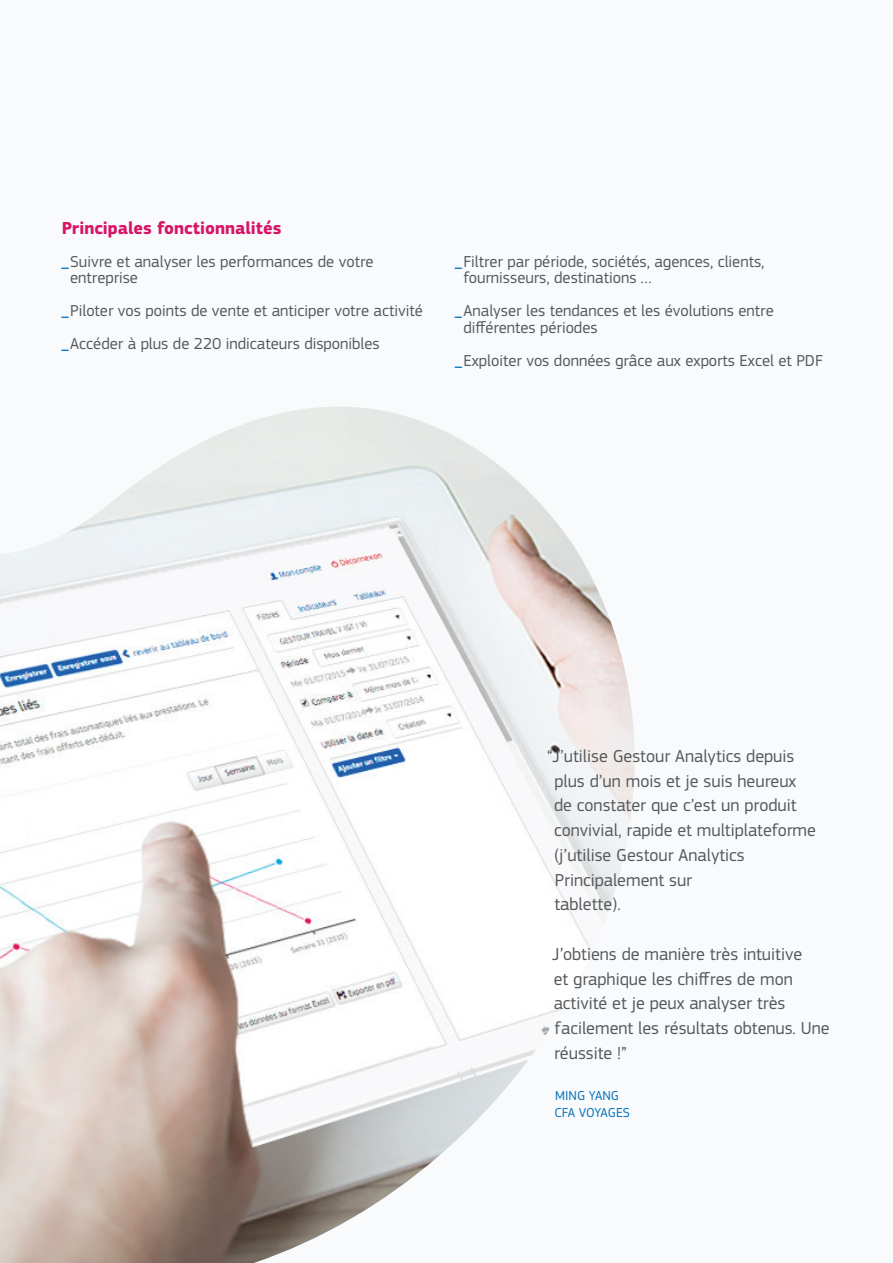
<style>
.page{position:relative;width:893px;height:1263px;background:#fff}
.page>*{position:absolute;margin:0;border:0;box-sizing:border-box;transform-origin:0 0}
.t1{font:18px/24.8px "Amadeus";color:#57585a}
.t2{font:700 18px "Amadeus";color:#d71466}
.t3{font:16.5px/16.5px "Amadeus";color:#57585a}
.t4{font:13.5px/16.5px "Amadeus";color:#0072bc}
.s1{font-weight:700;font-size:13.5px;color:#0072bc}
</style>
<div class="page">
<img style="left:0;top:407px;width:635px;height:856px">
<p class="t2" style="left:62px;top:217px;width:221px">Principales fonctionnalités</p>
<p class="t3" style="left:70px;top:253px;width:305px;text-indent:-9px"><span class="s1">_</span>Suivre et analyser les performances de votre entreprise</p>
<p class="t3" style="left:62px;top:294px;width:363px;line-height:33px"><span class="s1">_</span>Piloter vos points de vente et anticiper votre activité <span class="s1">_</span>Accéder à plus de 220 indicateurs disponibles</p>
<p class="t3" style="left:463px;top:253px;width:302px;text-indent:-9px"><span class="s1">_</span> Filtrer par période, sociétés, agences, clients, fournisseurs, destinations …</p>
<p class="t3" style="left:463px;top:303px;width:312px;text-indent:-9px"><span class="s1">_</span>Analyser les tendances et les évolutions entre différentes périodes</p>
<p class="t3" style="left:455px;top:352px;width:369px"><span class="s1">_</span>Exploiter vos données grâce aux exports Excel et PDF</p>
<p class="t1" style="left:554px;top:744px;width:263px;text-indent:-7px">“J’utilise Gestour Analytics depuis plus d’un mois et je suis heureux de constater que c’est un produit convivial, rapide et multiplateforme (j’utilise Gestour Analytics<br>Principalement sur<br>tablette).</p>
<p class="t1" style="left:552px;top:942px;width:279px">J’obtiens de manière très intuitive<br>et graphique les chiffres de mon activité et je peux analyser très facilement les résultats obtenus. Une réussite !”</p>
<p class="t4" style="left:555px;top:1087px;width:77px">MING YANG<br>CFA VOYAGES</p>
</div>
